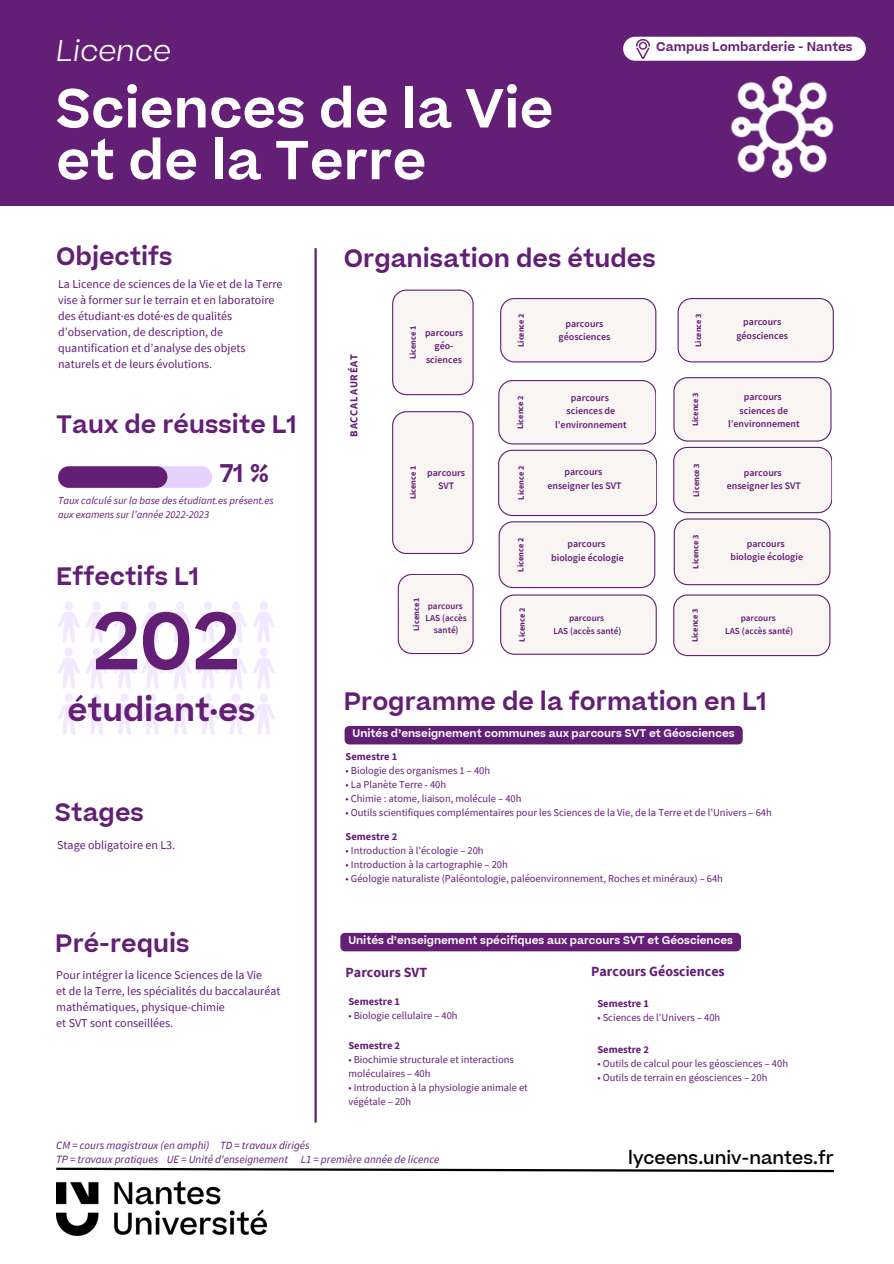
<style>
.page{position:relative;width:894px;height:1264px;background:#fff}
.page>*{position:absolute;margin:0;border:0;box-sizing:border-box;transform-origin:0 0}
.t1{font:600 77.85px "Beatrice";color:#631e76}
.t2{font:600 52.5px/51.8px "Beatrice";color:#fff}
.t3{font:600 31.05px "Beatrice";color:#631e76}
.t4{font:italic 300 28.5px "Beatrice";color:#fff}
.t5{font:600 24.3px "Beatrice";color:#631e76}
.t6{font:600 24px "Beatrice";color:#631e76}
.t7{font:500 17.4px "Beatrice";color:#000}
.t8{font:700 13.95px "Source Sans Pro";color:#631e76}
.t9{font:600 12.15px "Beatrice";color:#631e76}
.t10{font:12px/16px "Source Sans Pro";color:#631e76}
.t11{font:italic 11.1px "Source Sans Pro";color:#631e76}
.t12{font:700 10.65px "Source Sans Pro";letter-spacing:.075em;color:#631e76}
.t13{font:10.5px/14px "Source Sans Pro";color:#631e76}
.t14{font:600 10.5px "Beatrice";color:#fff}
.t15{font:italic 10.5px/14px "Source Sans Pro";color:#631e76}
.t16{font:700 10.5px "Source Sans Pro";color:#631e76}
.t17{font:600 9.9px/13.2px "Source Sans Pro";color:#631e76;text-align:center}
.t18{font:600 9.15px/12.3px "Source Sans Pro";color:#631e76;text-align:center}
.t19{font:700 8.25px "Source Sans Pro";color:#631e76}
</style>
<div class="page">
<hr style="left:314px;top:248px;width:2px;height:874px;background:#631e76">
<div style="left:0;top:0;width:893px;height:205px;background:#631e76"></div>
<img style="left:56px;top:1181px;width:211px;height:54px">
<svg style="left:56px;top:1167px;width:778px;height:6px"></svg>
<div style="left:58px;top:466px;width:154px;height:22px;background:#e5d2ff;border-radius:11px"></div>
<div style="left:58px;top:466px;width:109px;height:22px;background:#631e76;border-radius:11px"></div>
<div style="left:623px;top:37px;width:242px;height:24px;background:#fff;border-radius:12px"></div>
<img style="left:635px;top:39px;width:16px;height:19px">
<svg style="left:58px;top:601px;width:217px;height:87px"></svg>
<div style="left:344px;top:726px;width:398px;height:18px;background:#631e76;border-radius:5px"></div>
<svg style="left:392px;top:411px;width:81px;height:143px"></svg>
<svg style="left:498px;top:380px;width:159px;height:208px"></svg>
<svg style="left:673px;top:447px;width:159px;height:138px"></svg>
<svg style="left:673px;top:377px;width:158px;height:64px"></svg>
<svg style="left:392px;top:289px;width:81px;height:106px"></svg>
<svg style="left:500px;top:298px;width:156px;height:64px"></svg>
<svg style="left:677px;top:298px;width:156px;height:64px"></svg>
<img style="left:730px;top:76px;width:104px;height:101px">
<svg style="left:397px;top:574px;width:76px;height:80px"></svg>
<svg style="left:673px;top:594px;width:157px;height:62px"></svg>
<svg style="left:500px;top:594px;width:156px;height:60px"></svg>
<div style="left:340px;top:932px;width:400px;height:19px;background:#631e76;border-radius:5px"></div>
<p class="t4" style="left:56px;top:40px;width:116px">Licence</p>
<p class="t9" style="left:656px;top:42px;width:198px">Campus Lombarderie - Nantes</p>
<h3 class="t2" style="left:56px;top:89px;width:498px">Sciences de la Vie et de la Terre</h3>
<p class="t6" style="left:56px;top:248px;width:118px">Objectifs</p>
<h5 class="t10" style="left:58px;top:275px;width:226px">La Licence de sciences de la Vie et de la Terre vise à former sur le terrain et en laboratoire des étudiant·es doté·es de qualités d’observation, de description, de quantification et d’analyse des objets naturels et de leurs évolutions.</h5>
<h5 class="t6" style="left:56px;top:415px;width:242px">Taux de réussite L1</h5>
<h3 class="t5" style="left:220px;top:464px;width:51px">71 %</h3>
<p class="t15" style="left:58px;top:493px;width:217px">Taux calculé sur la base des étudiant.es présent.es aux examens sur l’année 2022-2023</p>
<p class="t6" style="left:56px;top:567px;width:144px">Effectifs L1</p>
<p class="t1" style="left:93px;top:612px;width:147px">202</p>
<h5 class="t3" style="left:67px;top:698px;width:190px">étudiant·es</h5>
<h5 class="t6" style="left:55px;top:803px;width:90px">Stages</h5>
<p class="t10" style="left:57px;top:837px;width:119px">Stage obligatoire en L3.</p>
<h1 class="t6" style="left:55px;top:934px;width:136px">Pré-requis</h1>
<p class="t10" style="left:56px;top:966px;width:207px">Pour intégrer la licence Sciences de la Vie</p>
<p class="t10" style="left:56px;top:982px;width:226px">et de la Terre, les spécialités du baccalauréat</p>
<p class="t10" style="left:56px;top:998px;width:170px">mathématiques, physique-chimie</p>
<h5 class="t10" style="left:56px;top:1014px;width:118px">et SVT sont conseillées.</h5>
<h2 class="t6" style="left:343px;top:250px;width:313px">Organisation des études</h2>
<p class="t12" style="left:347px;top:436px;width:84px;rotate:-90deg">BACCALAURÉAT</p>
<p class="t19" style="left:407px;top:359px;width:35px;rotate:-90deg">Licence 1</p>
<p class="t17" style="left:425px;top:326px;width:40px">parcours géo-</p>
<p class="t17" style="left:426px;top:352px;width:37px">sciences</p>
<p class="t19" style="left:515px;top:347px;width:35px;rotate:-90deg">Licence 2</p>
<p class="t19" style="left:692px;top:347px;width:35px;rotate:-90deg">Licence 3</p>
<p class="t17" style="left:558px;top:317px;width:53px">parcours géosciences</p>
<p class="t17" style="left:736px;top:315px;width:53px">parcours géosciences</p>
<p class="t19" style="left:514px;top:429px;width:35px;rotate:-90deg">Licence 2</p>
<p class="t17" style="left:570px;top:391px;width:40px">parcours</p>
<p class="t17" style="left:555px;top:404px;width:73px">sciences de l’environnement</p>
<p class="t19" style="left:689px;top:426px;width:35px;rotate:-90deg">Licence 3</p>
<p class="t17" style="left:743px;top:390px;width:40px">parcours</p>
<p class="t17" style="left:728px;top:403px;width:73px">sciences de l’environnement</p>
<p class="t19" style="left:407px;top:499px;width:35px;rotate:-90deg">Licence 1</p>
<p class="t17" style="left:427px;top:466px;width:40px">parcours<br>SVT</p>
<p class="t19" style="left:690px;top:497px;width:35px;rotate:-90deg">Licence 3</p>
<p class="t19" style="left:690px;top:568px;width:35px;rotate:-90deg">Licence 3</p>
<p class="t19" style="left:515px;top:500px;width:35px;rotate:-90deg">Licence 2</p>
<p class="t17" style="left:564px;top:465px;width:40px">parcours</p>
<p class="t17" style="left:547px;top:478px;width:76px">enseigner les SVT</p>
<p class="t19" style="left:515px;top:571px;width:35px;rotate:-90deg">Licence 2</p>
<p class="t17" style="left:567px;top:537px;width:40px">parcours</p>
<p class="t17" style="left:551px;top:550px;width:74px">biologie écologie</p>
<p class="t17" style="left:743px;top:466px;width:40px">parcours</p>
<p class="t17" style="left:726px;top:479px;width:76px">enseigner les SVT</p>
<p class="t17" style="left:746px;top:537px;width:40px">parcours</p>
<p class="t17" style="left:730px;top:550px;width:74px">biologie écologie</p>
<p class="t19" style="left:411px;top:631px;width:35px;rotate:-90deg">Licence 1</p>
<p class="t18" style="left:427px;top:599px;width:37px">parcours</p>
<p class="t19" style="left:516px;top:641px;width:35px;rotate:-90deg">Licence 2</p>
<p class="t18" style="left:569px;top:612px;width:37px">parcours</p>
<p class="t18" style="left:425px;top:611px;width:43px">LAS (accès santé)</p>
<p class="t19" style="left:689px;top:642px;width:35px;rotate:-90deg">Licence 3</p>
<p class="t18" style="left:740px;top:612px;width:37px">parcours</p>
<p class="t18" style="left:553px;top:624px;width:69px">LAS (accès santé)</p>
<p class="t18" style="left:725px;top:624px;width:69px">LAS (accès santé)</p>
<h5 class="t6" style="left:343px;top:692px;width:424px">Programme de la formation en L1</h5>
<p class="t14" style="left:352px;top:729px;width:383px">Unités d’enseignement communes aux parcours SVT et Géosciences</p>
<p class="t16" style="left:345px;top:750px;width:53px">Semestre 1</p>
<p class="t13" style="left:345px;top:763px;width:146px">• Biologie des organismes 1 – 40h</p>
<p class="t13" style="left:345px;top:777px;width:102px">• La Planète Terre - 40h</p>
<p class="t13" style="left:345px;top:791px;width:177px">• Chimie : atome, liaison, molécule – 40h</p>
<p class="t13" style="left:345px;top:805px;width:427px">• Outils scientifiques complémentaires pour les Sciences de la Vie, de la Terre et de l’Univers – 64h</p>
<p class="t16" style="left:345px;top:830px;width:53px">Semestre 2</p>
<p class="t13" style="left:345px;top:843px;width:139px">• Introduction à l’écologie – 20h</p>
<p class="t13" style="left:345px;top:857px;width:164px">• Introduction à la cartographie – 20h</p>
<p class="t13" style="left:345px;top:871px;width:379px">• Géologie naturaliste (Paléontologie, paléoenvironnement, Roches et minéraux) – 64h</p>
<p class="t14" style="left:348px;top:936px;width:386px">Unités d’enseignement spécifiques aux parcours SVT et Géosciences</p>
<h6 class="t8" style="left:345px;top:963px;width:83px">Parcours SVT</h6>
<p class="t8" style="left:591px;top:961px;width:135px">Parcours Géosciences</p>
<p class="t16" style="left:348px;top:995px;width:53px">Semestre 1</p>
<p class="t13" style="left:348px;top:1008px;width:111px">• Biologie cellulaire – 40h</p>
<p class="t16" style="left:348px;top:1038px;width:53px">Semestre 2</p>
<p class="t13" style="left:348px;top:1051px;width:167px">• Biochimie structurale et interactions moléculaires – 40h</p>
<p class="t13" style="left:348px;top:1079px;width:181px">• Introduction à la physiologie animale et végétale – 20h</p>
<p class="t16" style="left:597px;top:996px;width:53px">Semestre 1</p>
<p class="t13" style="left:597px;top:1009px;width:124px">• Sciences de l’Univers – 40h</p>
<p class="t16" style="left:597px;top:1042px;width:53px">Semestre 2</p>
<p class="t13" style="left:597px;top:1055px;width:192px">• Outils de calcul pour les géosciences – 40h</p>
<p class="t13" style="left:597px;top:1069px;width:171px">• Outils de terrain en géosciences – 20h</p>
<p class="t11" style="left:56px;top:1137px;width:255px">CM = cours magistraux (en amphi) TD = travaux dirigés</p>
<p class="t11" style="left:56px;top:1152px;width:384px">TP = travaux pratiques UE = Unité d'enseignement L1 = première année de licence</p>
<p class="t7" style="left:628px;top:1151px;width:207px">lyceens.univ-nantes.fr</p>
</div>
